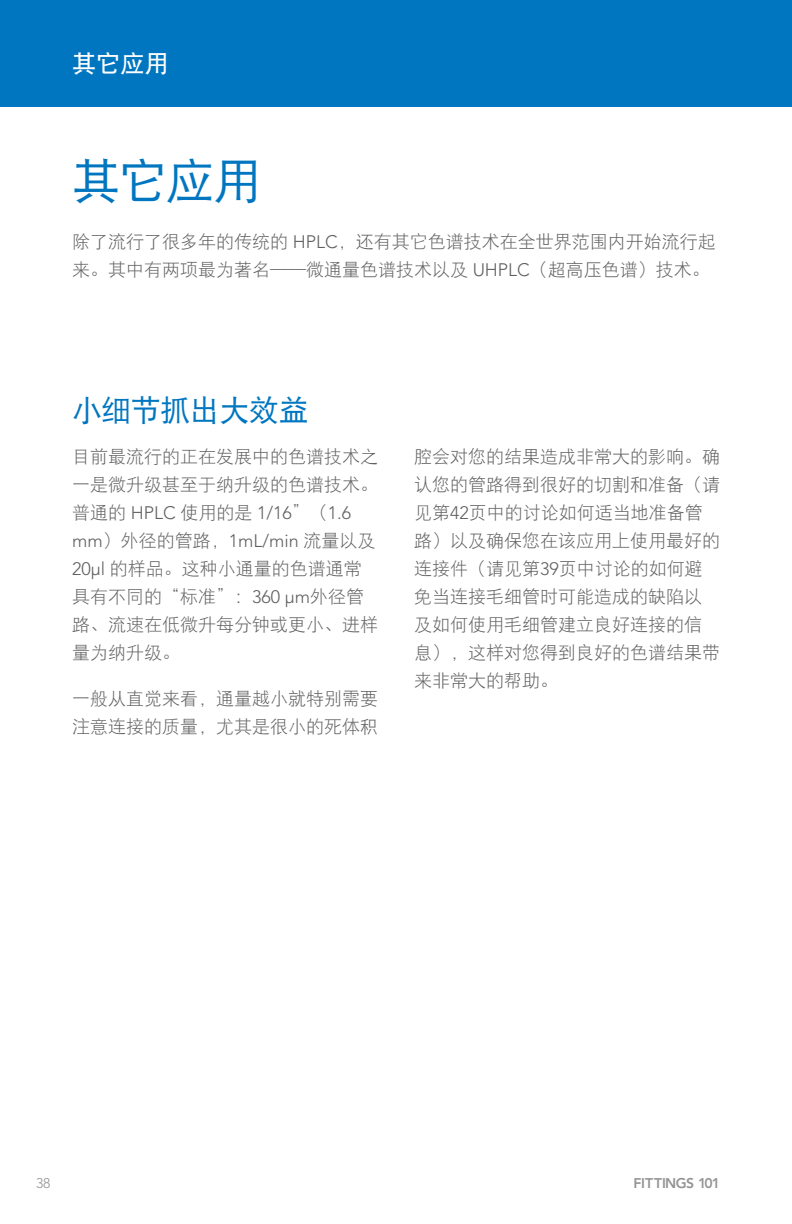
<style>
.page{position:relative;width:792px;height:1224px;background:#fff}
.page>*{position:absolute;margin:0;border:0;box-sizing:border-box;transform-origin:0 0}
.t1{font:48px "DFP Hei W5";color:#0076c0}
.t2{font:30px "DFP Hei W5";letter-spacing:-.015em;color:#0076c0}
.t3{font:24px "DFP Hei W7";color:#fff}
.t4{font:18px/28px "DFP Hei W3";color:#615f5f}
.t5{font:300 18px "Avenir LT Std";color:#615f5f}
.t6{font:800 14px "Avenir LT Std";letter-spacing:-.04em;color:#949495}
.t7{font:300 14px "Avenir LT Std";color:#949495}
.s1{font-family:"Avenir LT Std";font-weight:300}
.s2{font-family:"DFP Hei W3";font-weight:400}
</style>
<div class="page">
<div style="left:0;top:0;width:792px;height:108px;background:#0076c0"></div>
<div style="left:0;top:107px;width:792px;height:123px;background:#fff"></div>
<h3 class="t3" style="left:72px;top:50px;width:97px">其它应用</h3>
<h1 class="t1" style="left:72px;top:155px;width:190px">其它应用</h1>
<p class="t4" style="left:72px;top:227px;width:645px">除了流行了很多年的传统的 <span class="s1">HPLC</span>，还有其它色谱技术在全世界范围内开始流行起来。其中有两项最为著名——微通量色谱技术以及 <span class="s1">UHPLC</span>（超高压色谱）技术。</p>
<h2 class="t2" style="left:72px;top:394px;width:238px">小细节抓出大效益</h2>
<p class="t4" style="left:72px;top:442px;width:307px">目前最流行的正在发展中的色谱技术之一是微升级甚至于纳升级的色谱技术。</p>
<p class="t5" style="left:72px;top:502px;width:281px"><span class="s2">普通的</span> HPLC <span class="s2">使用的是</span> 1/16<span class="s2">”（</span>1.6</p>
<p class="t4" style="left:72px;top:526px;width:307px"><span class="s1">mm</span>）外径的管路，<span class="s1">1mL/min</span> 流量以及<br><span class="s1">20µl</span> 的样品。这种小通量的色谱通常具有不同的“标准”：<span class="s1">360 µm</span>外径管路、流速在低微升每分钟或更小、进样量为纳升级。</p>
<p class="t4" style="left:72px;top:684px;width:307px">一般从直觉来看，通量越小就特别需要注意连接的质量，尤其是很小的死体积</p>
<p class="t4" style="left:414px;top:442px;width:307px">腔会对您的结果造成非常大的影响。确认您的管路得到很好的切割和准备（请见第<span class="s1">42</span>页中的讨论如何适当地准备管路）以及确保您在该应用上使用最好的连接件（请见第<span class="s1">39</span>页中讨论的如何避免当连接毛细管时可能造成的缺陷以及如何使用毛细管建立良好连接的信息），这样对您得到良好的色谱结果带来非常大的帮助。</p>
<p class="t7" style="left:36px;top:1175px;width:16px">38</p>
<p class="t6" style="left:634px;top:1175px;width:88px">FITTINGS 101</p>
</div>
